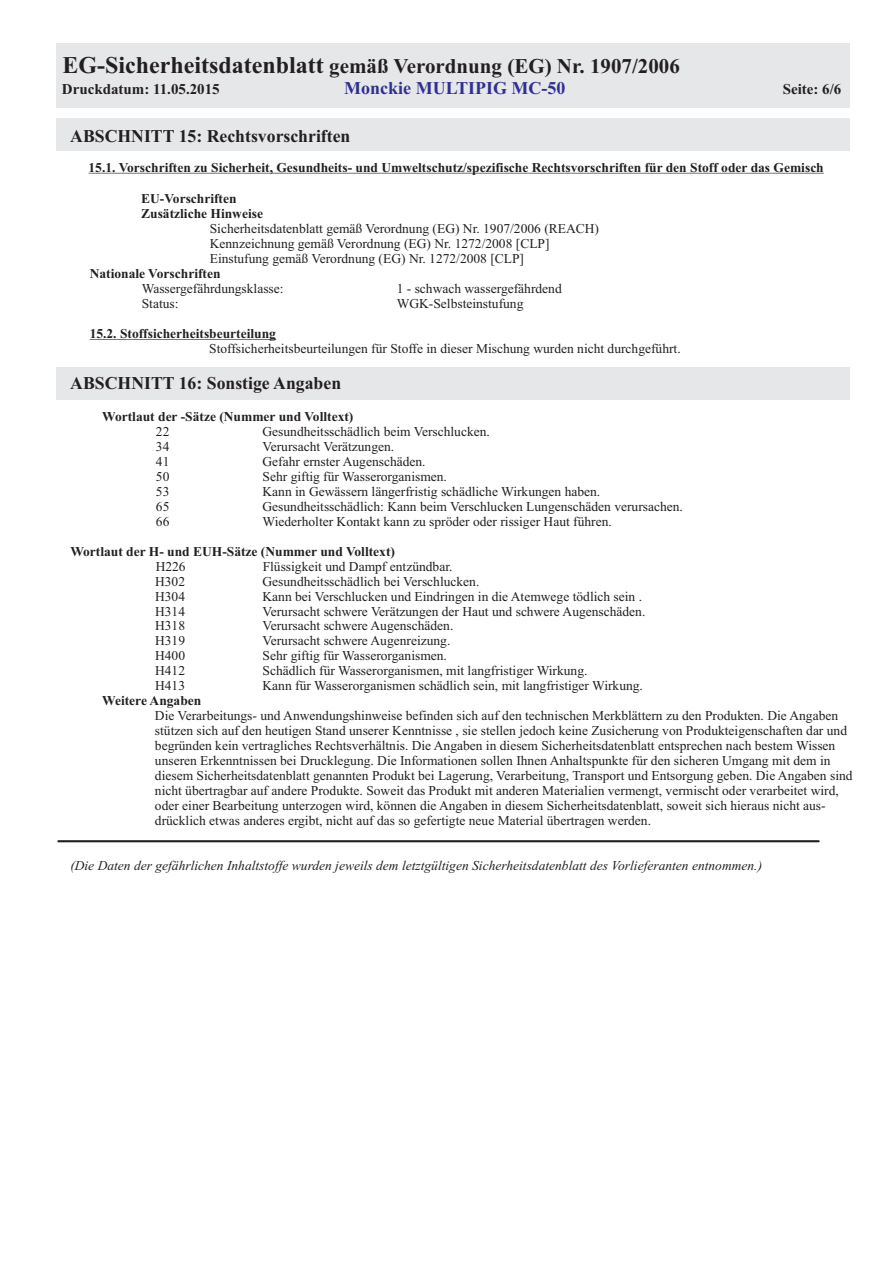
<style>
.page{position:relative;width:893px;height:1263px;background:#fff}
.page>*{position:absolute;margin:0;border:0;box-sizing:border-box;transform-origin:0 0}
.t1{font:700 21px "Times New Roman";color:#231f20}
.t2{font:700 18px "Times New Roman";color:#231f20}
.t3{font:700 18px "Times New Roman";color:#2e3092}
.t4{font:700 15px "Times New Roman";color:#231f20}
.t5{font:13.5px/15px "Times New Roman";color:#231f20}
.t6{font:700 13.5px/15px "Times New Roman";color:#231f20}
.t7{font:italic 13.5px "Times New Roman";color:#231f20}
.s1{font-size:24px}
</style>
<div class="page">
<div style="left:57px;top:44px;width:793px;height:64px;background:#e6e7e9"></div>
<div style="left:57px;top:118px;width:793px;height:33px;background:#e6e7e9"></div>
<div style="left:57px;top:367px;width:793px;height:33px;background:#e6e7e9"></div>
<hr style="left:89px;top:173px;width:735px;height:1px;background:#231f20">
<hr style="left:90px;top:339px;width:186px;height:1px;background:#231f20">
<hr style="left:58px;top:840px;width:761px;height:2px;background:#231f20">
<h1 class="t1" style="left:63px;top:58px;width:619px"><span class="s1">EG-Sicherheitsdatenblatt</span> gemäß Verordnung (EG) Nr. 1907/2006</h1>
<p class="t4" style="left:62px;top:84px;width:159px">Druckdatum: 11.05.2015</p>
<h2 class="t3" style="left:344px;top:82px;width:223px">Monckie MULTIPIG MC-50</h2>
<p class="t4" style="left:783px;top:84px;width:60px">Seite: 6/6</p>
<h2 class="t2" style="left:70px;top:130px;width:282px">ABSCHNITT 15: Rechtsvorschriften</h2>
<p class="t6" style="left:89px;top:161px;width:737px">15.1. Vorschriften zu Sicherheit, Gesundheits- und Umweltschutz/spezifische Rechtsvorschriften für den Stoff oder das Gemisch</p>
<p class="t6" style="left:141px;top:193px;width:123px">EU-Vorschriften<br>Zusätzliche Hinweise</p>
<p class="t5" style="left:210px;top:222px;width:391px">Sicherheitsdatenblatt gemäß Verordnung (EG) Nr. 1907/2006 (REACH)<br>Kennzeichnung gemäß Verordnung (EG) Nr. 1272/2008 [CLP]<br>Einstufung gemäß Verordnung (EG) Nr. 1272/2008 [CLP]</p>
<p class="t6" style="left:90px;top:267px;width:132px">Nationale Vorschriften</p>
<p class="t5" style="left:142px;top:282px;width:143px">Wassergefährdungsklasse:</p>
<p class="t5" style="left:397px;top:282px;width:167px">1 - schwach wassergefährdend</p>
<p class="t5" style="left:142px;top:297px;width:38px">Status:</p>
<p class="t6" style="left:90px;top:327px;width:188px">15.2. Stoffsicherheitsbeurteilung</p>
<p class="t5" style="left:209px;top:342px;width:473px">Stoffsicherheitsbeurteilungen für Stoffe in dieser Mischung wurden nicht durchgeführt.</p>
<p class="t5" style="left:397px;top:297px;width:128px">WGK-Selbsteinstufung</p>
<h2 class="t2" style="left:70px;top:377px;width:272px">ABSCHNITT 16: Sonstige Angaben</h2>
<p class="t6" style="left:102px;top:410px;width:253px">Wortlaut der -Sätze (Nummer und Volltext)</p>
<p class="t5" style="left:156px;top:425px;width:15px">22</p>
<p class="t5" style="left:263px;top:425px;width:229px">Gesundheitsschädlich beim Verschlucken.</p>
<p class="t5" style="left:156px;top:440px;width:15px">34</p>
<p class="t5" style="left:263px;top:440px;width:133px">Verursacht Verätzungen.</p>
<p class="t5" style="left:156px;top:455px;width:15px">41</p>
<p class="t5" style="left:263px;top:455px;width:165px">Gefahr ernster Augenschäden.</p>
<p class="t5" style="left:156px;top:470px;width:15px">50</p>
<p class="t5" style="left:263px;top:470px;width:186px">Sehr giftig für Wasserorganismen.</p>
<p class="t5" style="left:156px;top:485px;width:15px">53</p>
<p class="t5" style="left:263px;top:485px;width:339px">Kann in Gewässern längerfristig schädliche Wirkungen haben.</p>
<p class="t5" style="left:156px;top:500px;width:15px">65</p>
<p class="t5" style="left:263px;top:500px;width:422px">Gesundheitsschädlich: Kann beim Verschlucken Lungenschäden verursachen.</p>
<p class="t5" style="left:156px;top:515px;width:15px">66</p>
<p class="t5" style="left:263px;top:515px;width:351px">Wiederholter Kontakt kann zu spröder oder rissiger Haut führen.</p>
<p class="t5" style="left:156px;top:560px;width:31px">H226</p>
<p class="t5" style="left:263px;top:560px;width:191px">Flüssigkeit und Dampf entzündbar.</p>
<p class="t5" style="left:155px;top:575px;width:31px">H302</p>
<p class="t5" style="left:263px;top:575px;width:218px">Gesundheitsschädlich bei Verschlucken.</p>
<p class="t5" style="left:155px;top:590px;width:31px">H304</p>
<p class="t5" style="left:263px;top:590px;width:381px">Kann bei Verschlucken und Eindringen in die Atemwege tödlich sein .</p>
<p class="t5" style="left:155px;top:605px;width:31px">H314</p>
<p class="t5" style="left:263px;top:605px;width:384px">Verursacht schwere Verätzungen der Haut und schwere Augenschäden.</p>
<p class="t5" style="left:155px;top:620px;width:31px">H318</p>
<p class="t5" style="left:263px;top:620px;width:192px">Verursacht schwere Augenschäden.</p>
<p class="t5" style="left:155px;top:635px;width:31px">H319</p>
<p class="t5" style="left:263px;top:635px;width:189px">Verursacht schwere Augenreizung.</p>
<p class="t5" style="left:155px;top:650px;width:31px">H400</p>
<p class="t5" style="left:263px;top:650px;width:186px">Sehr giftig für Wasserorganismen.</p>
<p class="t5" style="left:155px;top:665px;width:31px">H412</p>
<p class="t5" style="left:263px;top:665px;width:326px">Schädlich für Wasserorganismen, mit langfristiger Wirkung.</p>
<p class="t5" style="left:155px;top:679px;width:31px">H413</p>
<p class="t5" style="left:263px;top:679px;width:382px">Kann für Wasserorganismen schädlich sein, mit langfristiger Wirkung.</p>
<p class="t6" style="left:70px;top:545px;width:326px">Wortlaut der H- und EUH-Sätze (Nummer und Volltext)</p>
<p class="t6" style="left:102px;top:695px;width:101px">Weitere Angaben</p>
<p class="t5" style="left:155px;top:709px;width:699px">Die Verarbeitungs- und Anwendungshinweise befinden sich auf den technischen Merkblättern zu den Produkten. Die Angaben stützen sich auf den heutigen Stand unserer Kenntnisse , sie stellen jedoch keine Zusicherung von Produkteigenschaften dar und begründen kein vertragliches Rechtsverhältnis. Die Angaben in diesem Sicherheitsdatenblatt entsprechen nach bestem Wissen unseren Erkenntnissen bei Drucklegung. Die Informationen sollen Ihnen Anhaltspunkte für den sicheren Umgang mit dem in diesem Sicherheitsdatenblatt genannten Produkt bei Lagerung, Verarbeitung, Transport und Entsorgung geben. Die Angaben sind nicht übertragbar auf andere Produkte. Soweit das Produkt mit anderen Materialien vermengt, vermischt oder verarbeitet wird, oder einer Bearbeitung unterzogen wird, können die Angaben in diesem Sicherheitsdatenblatt, soweit sich hieraus nicht aus&shy;drücklich etwas anderes ergibt, nicht auf das so gefertigte neue Material übertragen werden.</p>
<p class="t7" style="left:70px;top:860px;width:693px">(Die Daten der gefährlichen Inhaltstoffe wurden jeweils dem letztgültigen Sicherheitsdatenblatt des Vorlieferanten entnommen.)</p>
</div>
